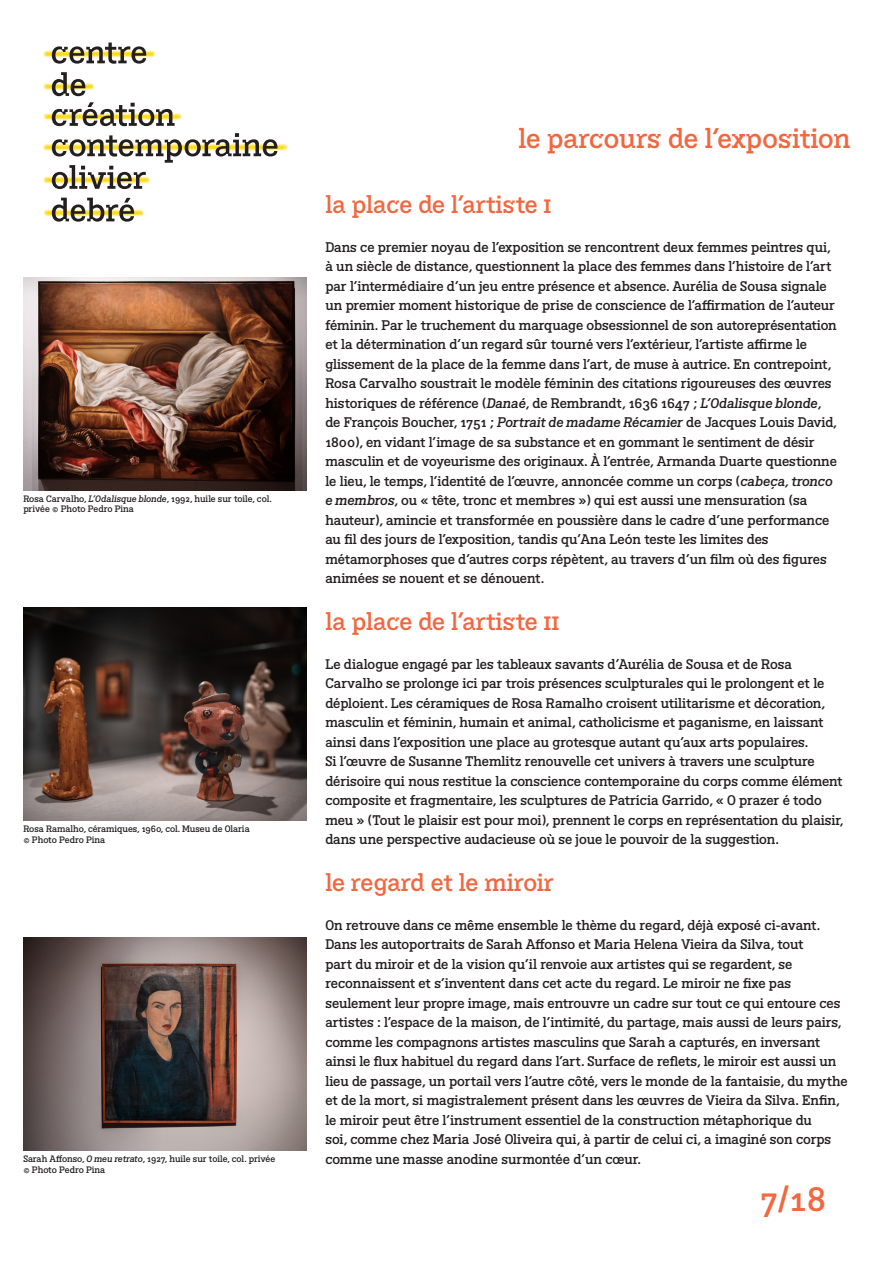
<style>
.page{position:relative;width:893px;height:1263px;background:#fff}
.page>*{position:absolute;margin:0;border:0;box-sizing:border-box;transform-origin:0 0}
.t1{font:33.3px "BVHCCCOD";color:#f16840}
.t2{font:27px "BVHCCCOD Titrage";letter-spacing:-.01em;color:#f26740}
.t3{font:24px "BVHCCCOD Titrage";letter-spacing:-.01em;color:#f26740}
.t4{font:13.5px/19.5px "BVHCCCOD";letter-spacing:-.005em;color:#231f20}
.t5{font:9px/10.8px "BVHCCCOD";color:#231f20}
.s1{font-style:italic}
</style>
<div class="page">
<img style="left:43px;top:50px;width:244px;height:167px">
<svg style="left:52px;top:43px;width:94px;height:21px"></svg>
<svg style="left:52px;top:72px;width:33px;height:24px"></svg>
<svg style="left:52px;top:102px;width:123px;height:24px"></svg>
<svg style="left:52px;top:133px;width:226px;height:56px"></svg>
<svg style="left:52px;top:198px;width:82px;height:24px"></svg>
<img style="left:23px;top:277px;width:283px;height:213px">
<img style="left:23px;top:607px;width:283px;height:213px">
<img style="left:23px;top:937px;width:283px;height:213px">
<p class="t5" style="left:23px;top:493px;width:250px">Rosa Carvalho, <span class="s1">L’Odalisque blonde</span>, 1992, huile sur toile, col. privée © Photo Pedro Pina</p>
<p class="t5" style="left:23px;top:824px;width:228px">Rosa Ramalho, céramiques, 1960, col. Museu de Olaria</p>
<p class="t5" style="left:23px;top:834px;width:83px">© Photo Pedro Pina</p>
<p class="t5" style="left:23px;top:1154px;width:253px">Sarah Affonso, <span class="s1">O meu retrato</span>, 1927, huile sur toile, col. privée</p>
<p class="t5" style="left:23px;top:1164px;width:83px">© Photo Pedro Pina</p>
<p class="t2" style="left:518px;top:120px;width:333px">le parcours de l’exposition</p>
<p class="t3" style="left:325px;top:188px;width:214px">la place de l’artiste</p>
<p class="t4" style="left:325px;top:238px;width:513px">Dans ce premier noyau de l’exposition se rencontrent deux femmes peintres qui, à un siècle de distance, questionnent la place des femmes dans l’histoire de l’art par l’intermédiaire d’un jeu entre présence et absence. Aurélia de Sousa signale un premier moment historique de prise de conscience de l’affirmation de l’auteur féminin. Par le truchement du marquage obsessionnel de son autoreprésentation et la détermination d’un regard sûr tourné vers l’extérieur, l’artiste affirme le glissement de la place de la femme dans l’art, de muse à autrice. En contrepoint, Rosa Carvalho soustrait le modèle féminin des citations rigoureuses des œuvres historiques de référence (<span class="s1">Danaé</span>, de Rembrandt, 1636 1647 ; <span class="s1">L’Odalisque blonde</span>, de François Boucher, 1751 ; <span class="s1">Portrait de madame Récamier</span> de Jacques Louis David, 1800), en vidant l’image de sa substance et en gommant le sentiment de désir masculin et de voyeurisme des originaux. À l’entrée, Armanda Duarte questionne le lieu, le temps, l’identité de l’œuvre, annoncée comme un corps (<span class="s1">cabeça, tronco e membros</span>, ou « tête, tronc et membres ») qui est aussi une mensuration (sa hauteur), amincie et transformée en poussière dans le cadre d’une performance au fil des jours de l’exposition, tandis qu’Ana León teste les limites des métamorphoses que d’autres corps répètent, au travers d’un film où des figures animées se nouent et se dénouent.</p>
<p class="t3" style="left:325px;top:605px;width:227px">la place de l’artiste ii</p>
<p class="t4" style="left:325px;top:655px;width:520px">Le dialogue engagé par les tableaux savants d’Aurélia de Sousa et de Rosa Carvalho se prolonge ici par trois présences sculpturales qui le prolongent et le déploient. Les céramiques de Rosa Ramalho croisent utilitarisme et décoration, masculin et féminin, humain et animal, catholicisme et paganisme, en laissant ainsi dans l’exposition une place au grotesque autant qu’aux arts populaires.<br>Si l’œuvre de Susanne Themlitz renouvelle cet univers à travers une sculpture dérisoire qui nous restitue la conscience contemporaine du corps comme élément composite et fragmentaire, les sculptures de Patrícia Garrido, « O prazer é todo meu » (Tout le plaisir est pour moi), prennent le corps en représentation du plaisir, dans une perspective audacieuse où se joue le pouvoir de la suggestion.</p>
<p class="t3" style="left:325px;top:866px;width:230px">le regard et le miroir</p>
<p class="t4" style="left:325px;top:916px;width:524px">On retrouve dans ce même ensemble le thème du regard, déjà exposé ci-avant.<br>Dans les autoportraits de Sarah Affonso et Maria Helena Vieira da Silva, tout<br>part du miroir et de la vision qu’il renvoie aux artistes qui se regardent, se reconnaissent et s’inventent dans cet acte du regard. Le miroir ne fixe pas seulement leur propre image, mais entrouvre un cadre sur tout ce qui entoure ces artistes : l’espace de la maison, de l’intimité, du partage, mais aussi de leurs pairs, comme les compagnons artistes masculins que Sarah a capturés, en inversant ainsi le flux habituel du regard dans l’art. Surface de reflets, le miroir est aussi un lieu de passage, un portail vers l’autre côté, vers le monde de la fantaisie, du mythe et de la mort, si magistralement présent dans les œuvres de Vieira da Silva. Enfin, le miroir peut être l’instrument essentiel de la construction métaphorique du<br>soi, comme chez Maria José Oliveira qui, à partir de celui ci, a imaginé son corps comme une masse anodine surmontée d’un cœur.</p>
<h1 class="t1" style="left:759px;top:1177px;width:69px">7/18</h1>
</div>
